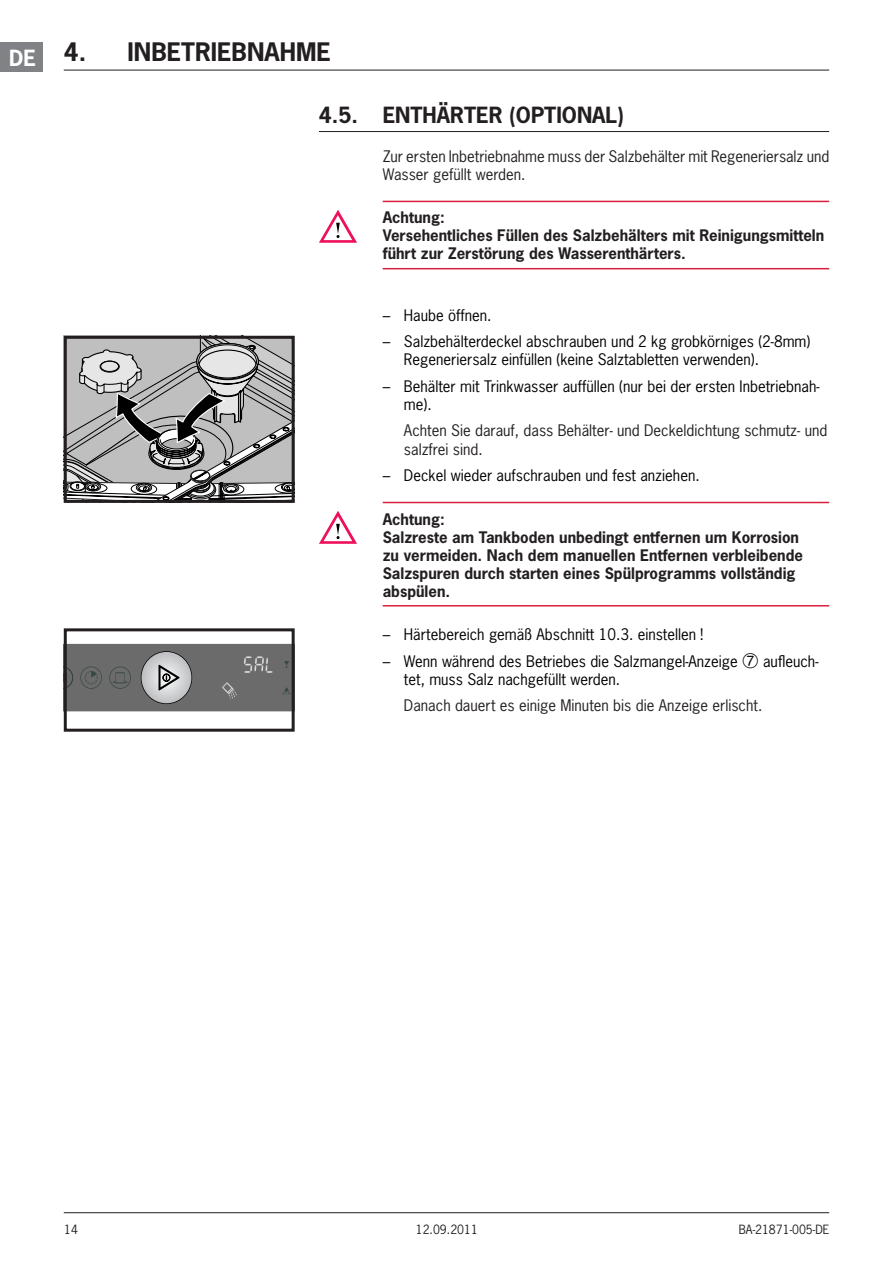
<style>
.page{position:relative;width:893px;height:1263px;background:#fff}
.page>*{position:absolute;margin:0;border:0;box-sizing:border-box;transform-origin:0 0}
.t1{font:700 24px "News Gothic Std";color:#231f20}
.t2{font:700 21px "News Gothic Std";color:#231f20}
.t3{font:700 21px "News Gothic Std";color:#fff}
.t4{font:15px/18px "News Gothic Std";color:#000}
.t5{font:700 15px/18px "News Gothic Std";color:#231f20}
.t6{font:15px/18px "News Gothic Std";color:#231f20}
.t7{font:12px "News Gothic Std";color:#231f20}
</style>
<div class="page">
<hr style="left:64px;top:1212px;width:765px;height:1px;background:#231f20">
<div style="left:0;top:43px;width:43px;height:29px;background:#808285"></div>
<hr style="left:319px;top:131px;width:510px;height:1px;background:#231f20">
<hr style="left:383px;top:201px;width:446px;height:1px;background:#da1f3d">
<hr style="left:383px;top:268px;width:446px;height:1px;background:#da1f3d">
<hr style="left:383px;top:502px;width:446px;height:1px;background:#da1f3d">
<hr style="left:383px;top:605px;width:446px;height:1px;background:#da1f3d">
<svg style="left:319px;top:210px;width:38px;height:33px"></svg>
<svg style="left:68px;top:340px;width:223px;height:159px"></svg>
<div style="left:64px;top:336px;width:231px;height:167px;border:3px solid #231f20"></div>
<svg style="left:319px;top:511px;width:38px;height:33px"></svg>
<svg style="left:68px;top:644px;width:223px;height:67px"></svg>
<div style="left:64px;top:628px;width:231px;height:104px;border:3px solid #231f20"></div>
<hr style="left:64px;top:70px;width:765px;height:1px;background:#231f20">
<h2 class="t3" style="left:9px;top:44px;width:14px">DE</h2>
<h1 class="t1" style="left:64px;top:36px;width:269px">4. Inbetriebnahme</h1>
<h2 class="t2" style="left:319px;top:101px;width:307px">4.5. Enthärter (Optional)</h2>
<p class="t6" style="left:383px;top:147px;width:448px">Zur ersten Inbetriebnahme muss der Salzbehälter mit Regeneriersalz und<br>Wasser gefüllt werden.</p>
<p class="t5" style="left:383px;top:208px;width:443px">Achtung:<br>Versehentliches Füllen des Salzbehälters mit Reinigungsmitteln führt zur Zerstörung des Wasserenthärters.</p>
<p class="t4" style="left:383px;top:306px;width:110px">– Haube öffnen.</p>
<p class="t4" style="left:404px;top:333px;width:408px;text-indent:-21px">– Salzbehälterdeckel abschrauben und 2 kg grobkörniges (2-8mm)<br>Regeneriersalz einfüllen (keine Salztabletten verwenden).</p>
<p class="t4" style="left:404px;top:377px;width:417px;text-indent:-21px">– Behälter mit Trinkwasser auffüllen (nur bei der ersten Inbetriebnah&shy;me).</p>
<p class="t6" style="left:404px;top:422px;width:425px">Achten Sie darauf, dass Behälter- und Deckeldichtung schmutz- und salzfrei sind.</p>
<p class="t4" style="left:383px;top:466px;width:318px">– Deckel wieder aufschrauben und fest anziehen.</p>
<p class="t5" style="left:319px;top:510px;width:38px">A</p>
<p class="t5" style="left:383px;top:510px;width:422px;text-indent:10px">chtung:<br>Salzreste am Tankboden unbedingt entfernen um Korrosion zu vermeiden. Nach dem manuellen Entfernen verbleibende Salzspuren durch starten eines Spülprogramms vollständig abspülen.</p>
<p class="t4" style="left:383px;top:625px;width:322px">– Härtebereich gemäß Abschnitt 10.3. einstellen !</p>
<p class="t4" style="left:404px;top:652px;width:416px;text-indent:-21px">– Wenn während des Betriebes die Salzmangel-Anzeige ➆ aufleuch&shy;tet, muss Salz nachgefüllt werden.</p>
<p class="t6" style="left:404px;top:696px;width:360px">Danach dauert es einige Minuten bis die Anzeige erlischt.</p>
<p class="t7" style="left:64px;top:1222px;width:15px">14</p>
<p class="t7" style="left:416px;top:1222px;width:64px">12.09.2011</p>
<p class="t7" style="left:739px;top:1222px;width:92px">BA-21871-005-DE</p>
</div>
